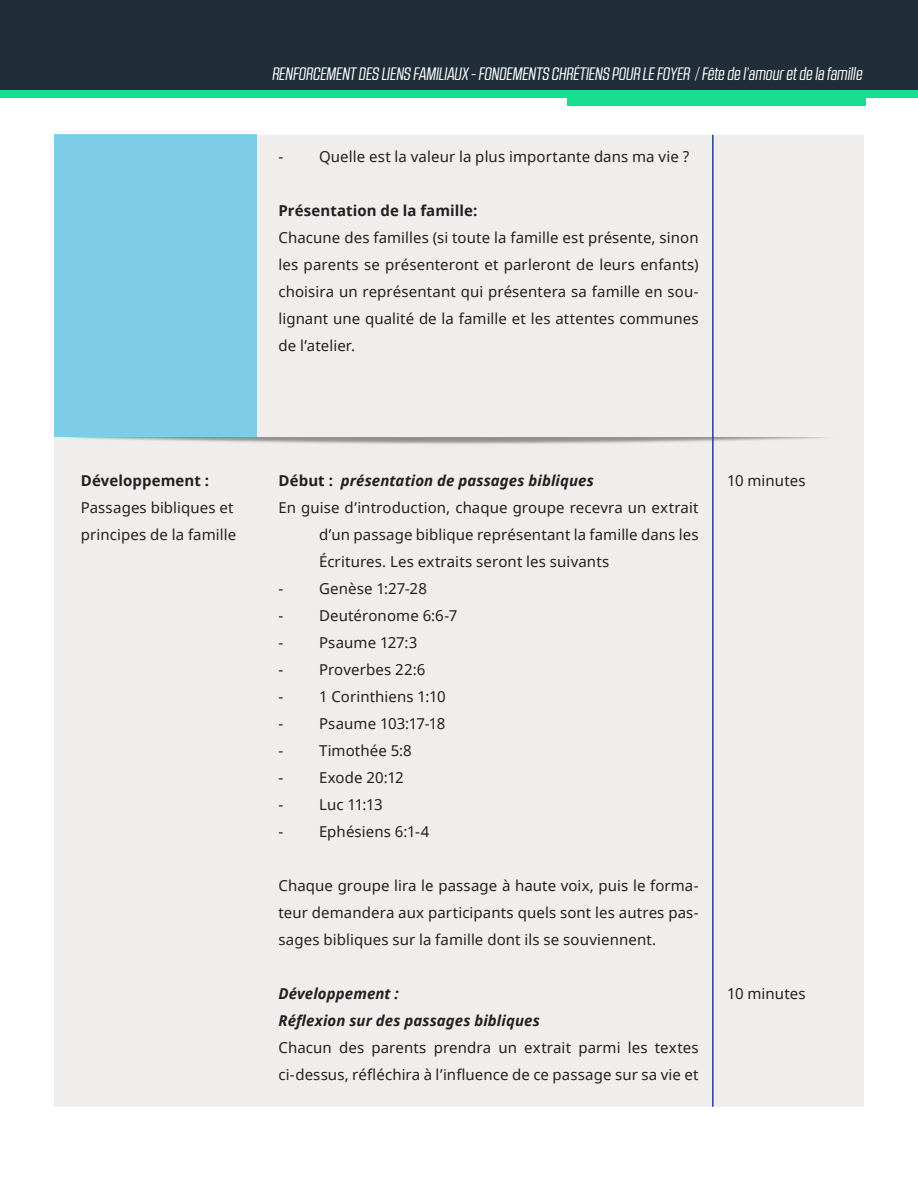
<style>
.page{position:relative;width:918px;height:1188px;background:#fff}
.page>*{position:absolute;margin:0;border:0;box-sizing:border-box;transform-origin:0 0}
.t1{font:italic 18px "RB No 2.1 a";color:#fff}
.Estilo_de_párrafo_1_-_sin_sangria{font:15px/27px "Noto Sans";letter-spacing:.005em;color:#231f20;text-align:justify}
.tab{font:15px/27px "Noto Sans";letter-spacing:.005em;color:#231f20;text-align:justify}
.cursiva{font:italic 700 15px "Noto Sans";letter-spacing:.005em;color:#231f20}
.negrita{font:700 15px "Noto Sans";letter-spacing:.005em;color:#231f20}
.Estilo_de_párrafo_1_-_sin_sangria-2{font:italic 700 15px "Noto Sans";letter-spacing:.005em;color:#231f20}
.s1{font-style:normal}
</style>
<div class="page">
<div style="left:0;top:0;width:918px;height:90px;background:#212e3a"></div>
<div style="left:0;top:90px;width:918px;height:8px;background:#17de91"></div>
<div style="left:568px;top:98px;width:298px;height:8px;background:#17de91"></div>
<div style="left:54px;top:135px;width:810px;height:972px;background:#f0eded"></div>
<div style="left:54px;top:135px;width:203px;height:302px;background:#7dcce8"></div>
<hr style="left:712px;top:135px;width:2px;height:972px;background:#253f8e">
<p class="t1" style="left:272px;top:64px;width:592px">RENFORCEMENT DES LIENS FAMILIAUX - FONDEMENTS CHRÉTIENS POUR LE FOYER / Fête de l’amour et de la famille</p>
<p class="tab" style="left:279px;top:142px;width:412px">- Quelle est la valeur la plus importante dans ma vie ?</p>
<p class="negrita" style="left:279px;top:200px;width:200px">Présentation de la famille:</p>
<p class="Estilo_de_párrafo_1_-_sin_sangria" style="left:279px;top:223px;width:422px">Chacune des familles (si toute la famille est présente, sinon les parents se présenteront et parleront de leurs enfants) choisira un représentant qui présentera sa famille en sou&shy;lignant une qualité de la famille et les attentes communes de l’atelier.</p>
<p class="negrita" style="left:81px;top:470px;width:130px">Développement :</p>
<p class="Estilo_de_párrafo_1_-_sin_sangria" style="left:81px;top:493px;width:154px">Passages bibliques et</p>
<p class="Estilo_de_párrafo_1_-_sin_sangria" style="left:81px;top:520px;width:157px">principes de la famille</p>
<p class="Estilo_de_párrafo_1_-_sin_sangria-2" style="left:279px;top:470px;width:317px"><span class="s1">Début :</span> présentation de passages bibliques</p>
<p class="tab" style="left:319px;top:493px;width:381px;text-indent:-40px">En guise d’introduction, chaque groupe recevra un extrait d’un passage biblique représentant la famille dans les Écritures. Les extraits seront les suivants</p>
<p class="tab" style="left:279px;top:574px;width:150px">- Genèse 1:27-28</p>
<p class="tab" style="left:279px;top:601px;width:180px">- Deutéronome 6:6-7</p>
<p class="tab" style="left:279px;top:628px;width:140px">- Psaume 127:3</p>
<p class="tab" style="left:279px;top:655px;width:148px">- Proverbes 22:6</p>
<p class="tab" style="left:279px;top:682px;width:169px">- 1 Corinthiens 1:10</p>
<p class="tab" style="left:279px;top:709px;width:168px">- Psaume 103:17-18</p>
<p class="tab" style="left:279px;top:736px;width:135px">- Timothée 5:8</p>
<p class="tab" style="left:279px;top:763px;width:127px">- Exode 20:12</p>
<p class="tab" style="left:279px;top:790px;width:106px">- Luc 11:13</p>
<p class="tab" style="left:279px;top:817px;width:152px">- Ephésiens 6:1-4</p>
<p class="Estilo_de_párrafo_1_-_sin_sangria" style="left:279px;top:871px;width:422px">Chaque groupe lira le passage à haute voix, puis le forma&shy;teur demandera aux participants quels sont les autres pas&shy;sages bibliques sur la famille dont ils se souviennent.</p>
<p class="cursiva" style="left:279px;top:983px;width:122px">Développement :</p>
<p class="cursiva" style="left:279px;top:1010px;width:263px">Réflexion sur des passages bibliques</p>
<p class="Estilo_de_párrafo_1_-_sin_sangria" style="left:279px;top:1033px;width:422px">Chacun des parents prendra un extrait parmi les textes ci-dessus, réfléchira à l’influence de ce passage sur sa vie et</p>
<p class="Estilo_de_párrafo_1_-_sin_sangria" style="left:727px;top:466px;width:80px">10 minutes</p>
<p class="Estilo_de_párrafo_1_-_sin_sangria" style="left:727px;top:979px;width:80px">10 minutes</p>
</div>
